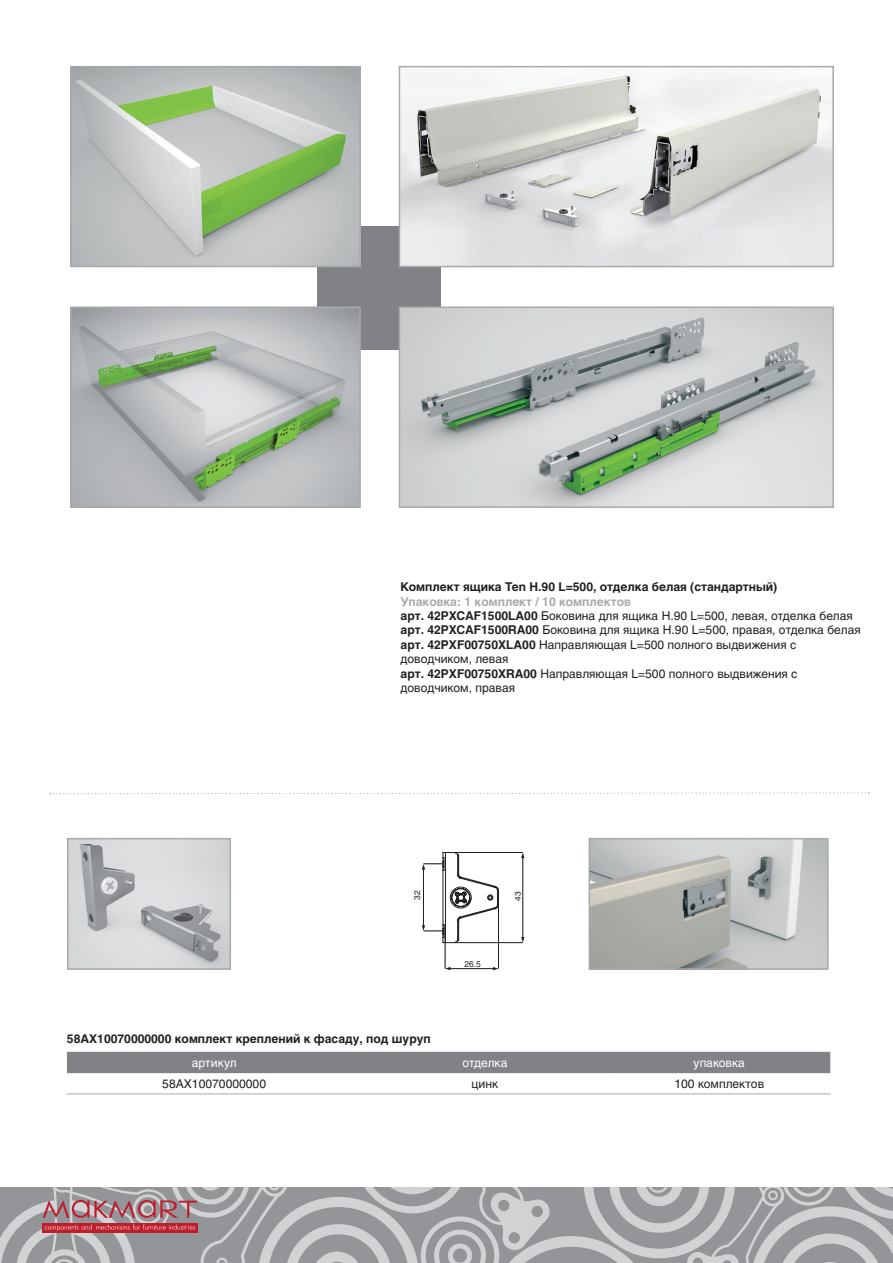
<style>
.page{position:relative;width:893px;height:1263px;background:#fff}
.page>*{position:absolute;margin:0;border:0;box-sizing:border-box;transform-origin:0 0}
.t1{font:12px/14.4px "Helios";color:#231f20}
.t2{font:700 12px "Helios";color:#231f20}
.t3{font:12px "Helios";color:#fff}
.t4{font:8.25px "Helios";color:#231f20}
.s1{font-weight:700;color:#a8a9ad}
.s2{font-weight:700}
</style>
<div class="page">
<svg style="left:0;top:1187px;width:893px;height:76px"></svg>
<div style="left:317px;top:226px;width:124px;height:123px;background:#808285"></div>
<div style="left:67px;top:1052px;width:764px;height:22px;background:#808285"></div>
<hr style="left:67px;top:1093px;width:294px;height:1px;background:#a8a9ad">
<hr style="left:361px;top:1093px;width:247px;height:1px;background:#a8a9ad">
<hr style="left:608px;top:1093px;width:223px;height:1px;background:#a8a9ad">
<img style="left:73px;top:69px;width:285px;height:195px">
<div style="left:70px;top:66px;width:291px;height:201px;border:2px solid #a8a9ad"></div>
<img style="left:402px;top:70px;width:429px;height:194px">
<div style="left:399px;top:66px;width:435px;height:201px;border:2px solid #a8a9ad"></div>
<img style="left:73px;top:309px;width:285px;height:196px">
<div style="left:70px;top:306px;width:291px;height:202px;border:2px solid #a8a9ad"></div>
<img style="left:402px;top:309px;width:429px;height:196px">
<div style="left:399px;top:306px;width:435px;height:202px;border:2px solid #a8a9ad"></div>
<img style="left:70px;top:841px;width:158px;height:126px">
<div style="left:67px;top:838px;width:164px;height:132px;border:2px solid #a8a9ad"></div>
<img style="left:592px;top:841px;width:234px;height:126px">
<div style="left:589px;top:838px;width:240px;height:132px;border:2px solid #a8a9ad"></div>
<svg style="left:50px;top:792px;width:819px;height:3px"></svg>
<hr style="left:445px;top:925px;width:1px;height:44px;background:#231f20">
<hr style="left:498px;top:905px;width:1px;height:64px;background:#231f20">
<hr style="left:447px;top:968px;width:47px;height:1px;background:#231f20">
<hr style="left:454px;top:852px;width:69px;height:1px;background:#231f20">
<hr style="left:454px;top:942px;width:69px;height:1px;background:#231f20">
<hr style="left:523px;top:857px;width:1px;height:81px;background:#231f20">
<svg style="left:422px;top:852px;width:77px;height:91px"></svg>
<svg style="left:521px;top:853px;width:3px;height:5px"></svg>
<svg style="left:521px;top:937px;width:3px;height:5px"></svg>
<p class="t2" style="left:400px;top:580px;width:378px">Комплект ящика Ten H.90 L=500, отделка белая (стандартный)</p>
<p class="t1" style="left:400px;top:594px;width:462px"><span class="s1">Упаковка: 1 комплект / 10 комплектов<br></span><span class="s2">арт. 42PXCAF1500LA00</span> Боковина для ящика H.90 L=500, левая, отделка белая <span class="s2">арт. 42PXCAF1500RA00</span> Боковина для ящика H.90 L=500, правая, отделка белая <span class="s2">арт. 42PXF00750XLA00</span> Направляющая L=500 полного выдвижения с доводчиком, левая<br><span class="s2">арт. 42PXF00750XRA00</span> Направляющая L=500 полного выдвижения с доводчиком, правая</p>
<p class="t4" style="left:412px;top:899px;width:11px;rotate:-90deg">32</p>
<p class="t4" style="left:464px;top:959px;width:18px">26.5</p>
<p class="t4" style="left:513px;top:901px;width:11px;rotate:-90deg">43</p>
<p class="t2" style="left:67px;top:1031px;width:365px">58AX10070000000 комплект креплений к фасаду, под шуруп</p>
<p class="t3" style="left:192px;top:1056px;width:46px">артикул</p>
<p class="t3" style="left:462px;top:1056px;width:47px">отделка</p>
<p class="t3" style="left:694px;top:1056px;width:53px">упаковка</p>
<p class="t1" style="left:162px;top:1076px;width:105px">58AX10070000000</p>
<p class="t1" style="left:472px;top:1076px;width:28px">цинк</p>
<p class="t1" style="left:674px;top:1076px;width:91px">100 комплектов</p>
</div>
